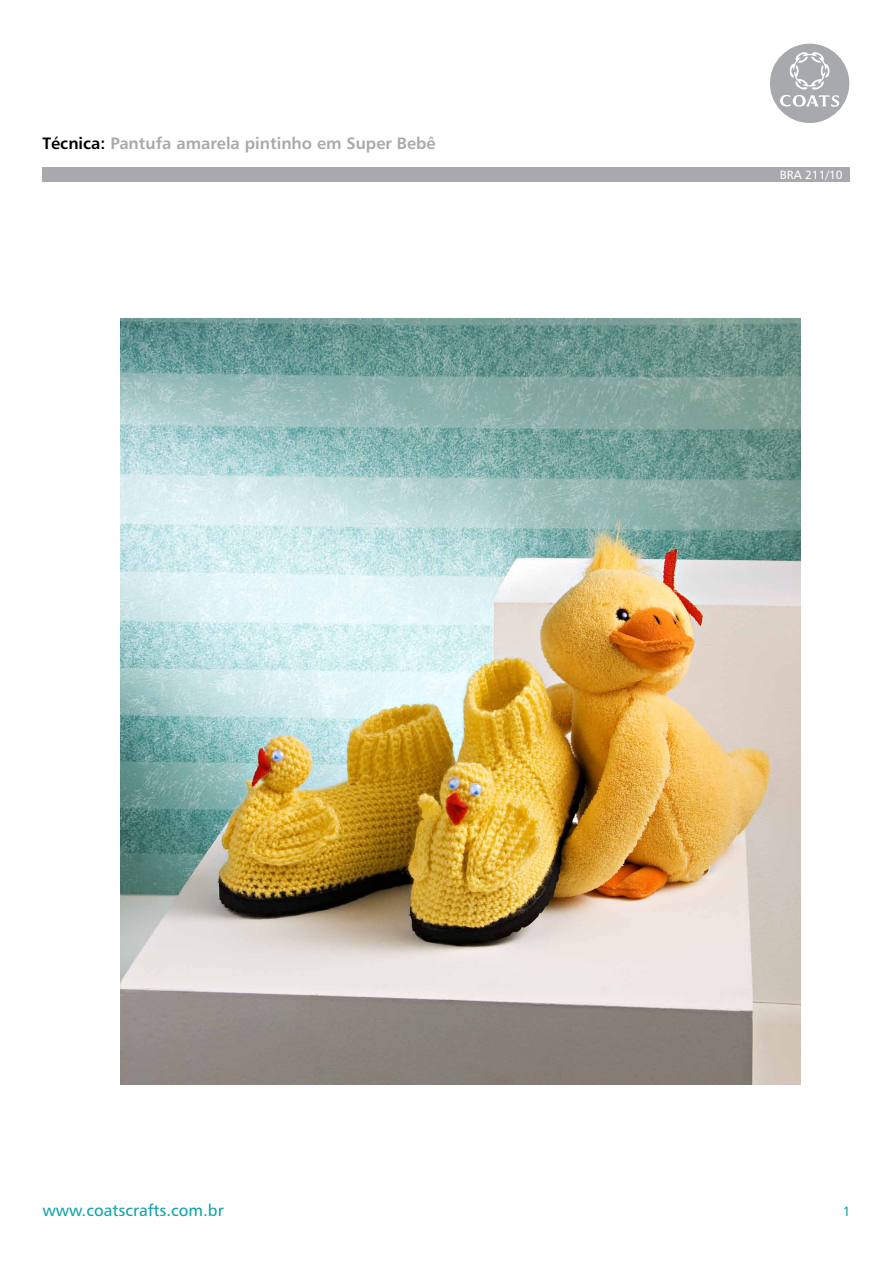
<style>
.page{position:relative;width:893px;height:1263px;background:#fff}
.page>*{position:absolute;margin:0;border:0;box-sizing:border-box;transform-origin:0 0}
.t1{font:16.5px "Humanist 777 BT Bold B";color:#a7a9ac}
.t2{font:16.5px "Humanist 777 BT Roman B";color:#10a3a9}
.t3{font:13.5px "Humanist 777 BT Roman B";color:#10a3a9}
.t4{font:12px "Humanist 777 BT Roman B";color:#fff}
.s1{color:#000}
</style>
<div class="page">
<svg style="left:769px;top:43px;width:81px;height:81px"></svg>
<div style="left:770px;top:44px;width:79px;height:79px;background:#a7a9ac;border-radius:50%"></div>
<svg style="left:780px;top:50px;width:59px;height:57px"></svg>
<div style="left:43px;top:168px;width:807px;height:14px;background:#a7a9ac"></div>
<img style="left:120px;top:319px;width:681px;height:765px">
<p class="t1" style="left:43px;top:133px;width:395px"><span class="s1">Técnica:</span> Pantufa amarela pintinho em Super Bebê</p>
<p class="t4" style="left:780px;top:167px;width:64px">BRA 211/10</p>
<p class="t2" style="left:43px;top:1200px;width:183px">www.coatscrafts.com.br</p>
<p class="t3" style="left:843px;top:1203px;width:9px">1</p>
</div>
